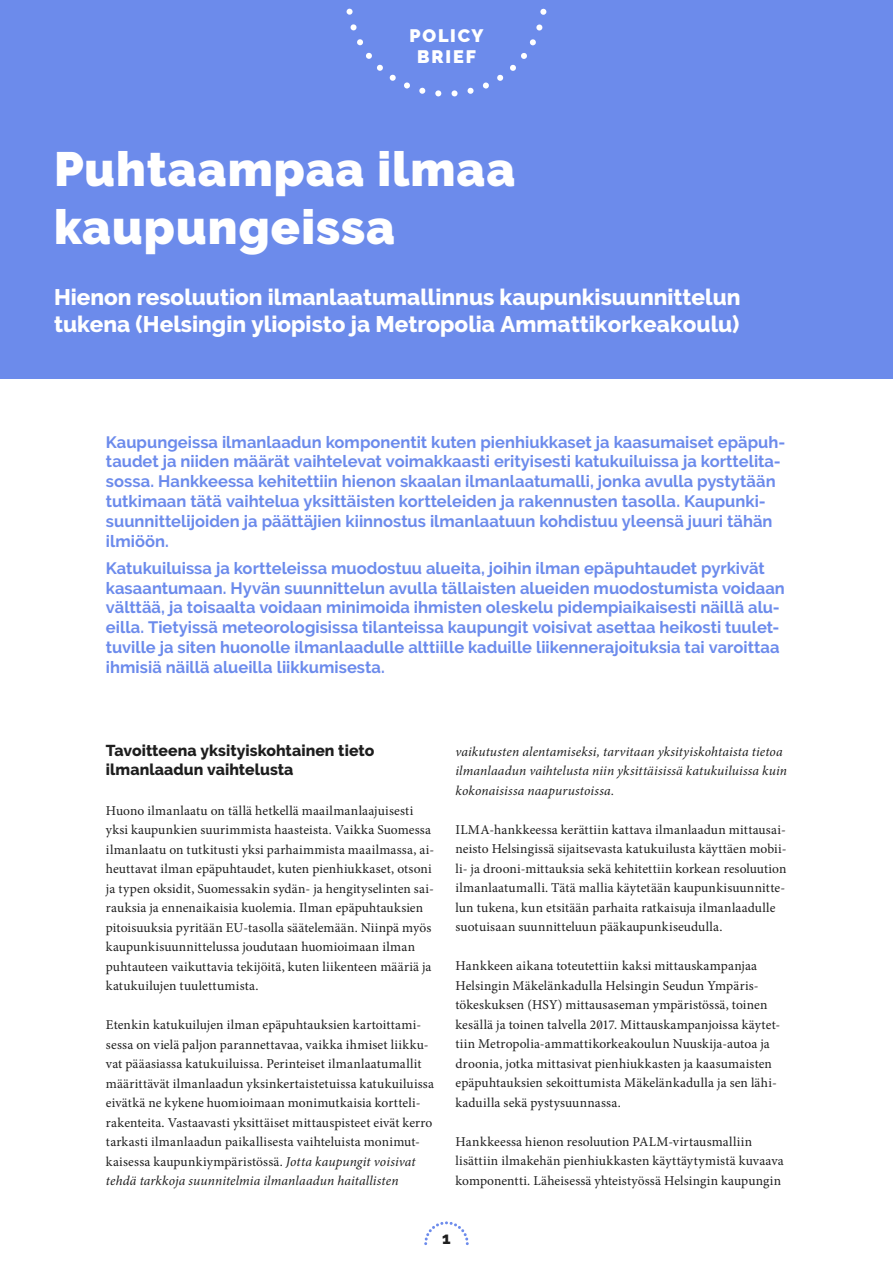
<style>
.page{position:relative;width:893px;height:1263px;background:#fff}
.page>*{position:absolute;margin:0;border:0;box-sizing:border-box;transform-origin:0 0}
.t1{font:900 48px/57.6px "Raleway";letter-spacing:.02em;color:#fff}
.t2{font:800 22.5px/27px "Raleway";color:#fff}
.t3{font:900 18px/21.6px "Raleway";letter-spacing:.105em;color:#fff;text-align:center}
.t4{font:700 16.5px/19.8px "Raleway";color:#6c8bec}
.t5{font:800 16.5px "Raleway";color:#1e1e1e}
.t6{font:800 15.75px/18.9px "Raleway";letter-spacing:.005em;color:#1e1e1e}
.t7{font:13.5px/19.5px "Minion Pro";letter-spacing:.015em;color:#1e1e1e}
.t8{font:italic 13.5px/19.5px "Minion Pro";letter-spacing:.01em;color:#1e1e1e}
.s1{font-style:italic}
</style>
<div class="page">
<svg style="left:424px;top:1221px;width:45px;height:24px"></svg>
<div style="left:0;top:0;width:893px;height:379px;background:#6c8beb"></div>
<svg style="left:346px;top:8px;width:201px;height:88px"></svg>
<h3 class="t3" style="left:409px;top:25px;width:76px">POLICY<br>BRIEF</h3>
<h1 class="t1" style="left:54px;top:141px;width:463px">Puhtaampaa ilmaa kaupungeissa</h1>
<h2 class="t2" style="left:54px;top:283px;width:688px">Hienon resoluution ilmanlaatumallinnus kaupunkisuunnittelun tukena (Helsingin yliopisto ja Metropolia Ammattikorkeakoulu)</h2>
<p class="t4" style="left:106px;top:432px;width:681px">Kaupungeissa ilmanlaadun komponentit kuten pienhiukkaset ja kaasumaiset epäpuh&shy;taudet ja niiden määrät vaihtelevat voimakkaasti erityisesti katukuiluissa ja korttelita&shy;sossa. Hankkeessa kehitettiin hienon skaalan ilmanlaatumalli, jonka avulla pystytään tutkimaan tätä vaihtelua yksittäisten kortteleiden ja rakennusten tasolla. Kaupunki&shy;suunnittelijoiden ja päättäjien kiinnostus ilmanlaatuun kohdistuu yleensä juuri tähän ilmiöön.</p>
<p class="t4" style="left:106px;top:558px;width:680px">Katukuiluissa ja kortteleissa muodostuu alueita, joihin ilman epäpuhtaudet pyrkivät kasaantumaan. Hyvän suunnittelun avulla tällaisten alueiden muodostumista voidaan välttää, ja toisaalta voidaan minimoida ihmisten oleskelu pidempiaikaisesti näillä alu&shy;eilla. Tietyissä meteorologisissa tilanteissa kaupungit voisivat asettaa heikosti tuulet&shy;tuville ja siten huonolle ilmanlaadulle alttiille kaduille liikennerajoituksia tai varoittaa ihmisiä näillä alueilla liikkumisesta.</p>
<p class="t6" style="left:106px;top:741px;width:270px">Tavoitteena yksityiskohtainen tieto ilmanlaadun vaihtelusta</p>
<p class="t7" style="left:106px;top:801px;width:330px">Huono ilmanlaatu on tällä hetkellä maailmanlaajuisesti yksi kaupunkien suurimmista haasteista. Vaikka Suomessa ilmanlaatu on tutkitusti yksi parhaimmista maailmassa, ai&shy;heuttavat ilman epäpuhtaudet, kuten pienhiukkaset, otsoni ja typen oksidit, Suomessakin sydän- ja hengityselinten sai&shy;rauksia ja ennenaikaisia kuolemia. Ilman epäpuhtauksien pitoisuuksia pyritään EU-tasolla säätelemään. Niinpä myös kaupunkisuunnittelussa joudutaan huomioimaan ilman puhtauteen vaikuttavia tekijöitä, kuten liikenteen määriä ja katukuilujen tuulettumista.</p>
<p class="t7" style="left:106px;top:1015px;width:330px">Etenkin katukuilujen ilman epäpuhtauksien kartoittami&shy;sessa on vielä paljon parannettavaa, vaikka ihmiset liikku&shy;vat pääasiassa katukuiluissa. Perinteiset ilmanlaatumallit määrittävät ilmanlaadun yksinkertaistetuissa katukuiluissa eivätkä ne kykene huomioimaan monimutkaisia kortteli&shy;rakenteita. Vastaavasti yksittäiset mittauspisteet eivät kerro tarkasti ilmanlaadun paikallisesta vaihteluista monimut&shy;kaisessa kaupunkiympäristössä. <span class="s1">Jotta kaupungit voisivat tehdä tarkkoja suunnitelmia ilmanlaadun haitallisten</span></p>
<p class="t8" style="left:455px;top:742px;width:333px">vaikutusten alentamiseksi, tarvitaan yksityiskohtaista tietoa ilmanlaadun vaihtelusta niin yksittäisissä katukuiluissa kuin kokonaisissa naapurustoissa.</p>
<p class="t7" style="left:455px;top:820px;width:333px">ILMA-hankkeessa kerättiin kattava ilmanlaadun mittausai&shy;neisto Helsingissä sijaitsevasta katukuilusta käyttäen mobii&shy;li- ja drooni-mittauksia sekä kehitettiin korkean resoluution ilmanlaatumalli. Tätä mallia käytetään kaupunkisuunnitte&shy;lun tukena, kun etsitään parhaita ratkaisuja ilmanlaadulle suotuisaan suunnitteluun pääkaupunkiseudulla.</p>
<p class="t7" style="left:455px;top:956px;width:326px">Hankkeen aikana toteutettiin kaksi mittauskampanjaa Helsingin Mäkelänkadulla Helsingin Seudun Ympäris&shy;tökeskuksen (HSY) mittausaseman ympäristössä, toinen kesällä ja toinen talvella 2017. Mittauskampanjoissa käytet&shy;tiin Metropolia-ammattikorkeakoulun Nuuskija-autoa ja droonia, jotka mittasivat pienhiukkasten ja kaasumaisten epäpuhtauksien sekoittumista Mäkelänkadulla ja sen lähi&shy;kaduilla sekä pystysuunnassa.</p>
<p class="t7" style="left:455px;top:1132px;width:330px">Hankkeessa hienon resoluution PALM-virtausmalliin lisättiin ilmakehän pienhiukkasten käyttäytymistä kuvaava komponentti. Läheisessä yhteistyössä Helsingin kaupungin</p>
<p class="t5" style="left:442px;top:1228px;width:10px">1</p>
</div>
